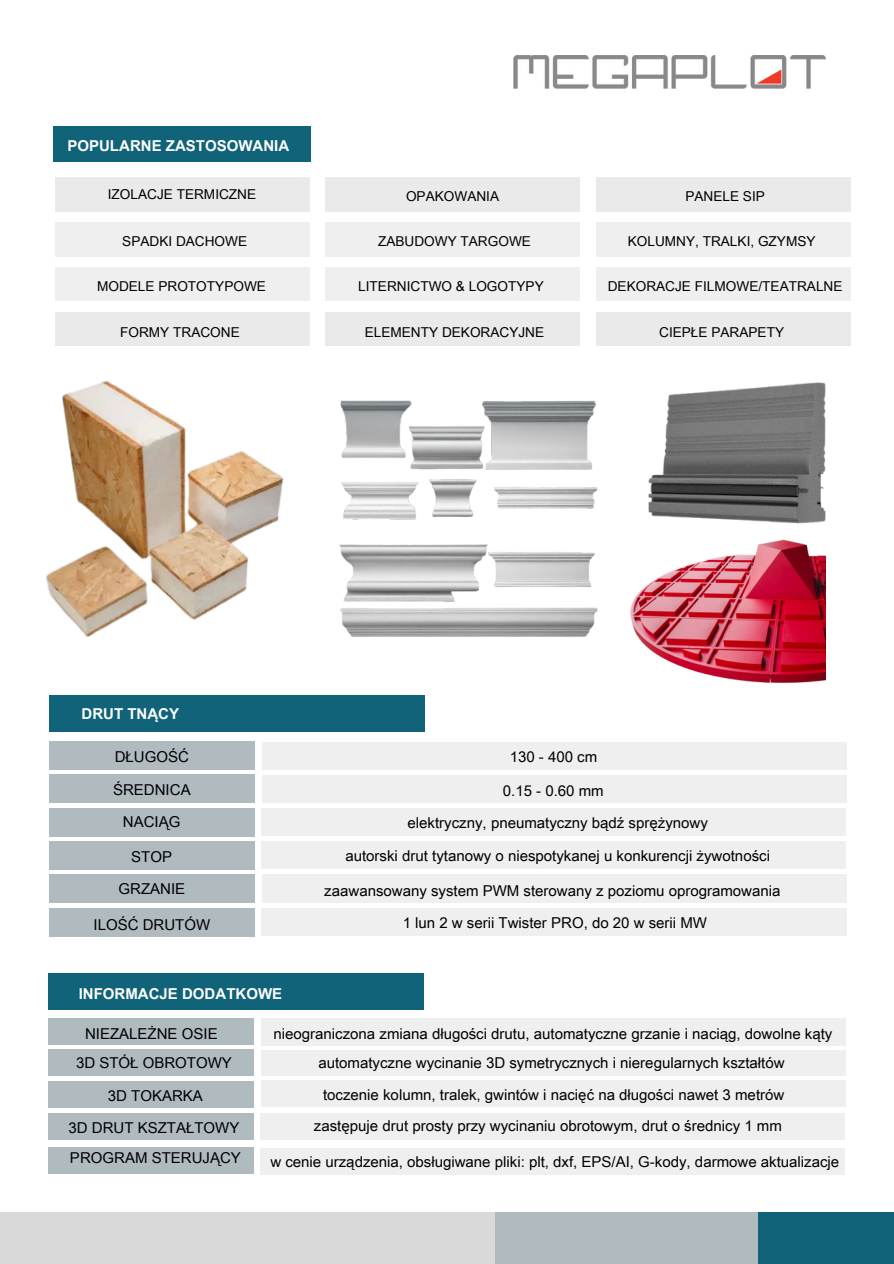
<style>
.page{position:relative;width:894px;height:1264px;background:#fff}
.page>*{position:absolute;margin:0;border:0;box-sizing:border-box;transform-origin:0 0}
.t1{font:15px "Arial Unicode MS";color:#000}
.t2{font:700 15px "Arial Unicode MS";color:#fff}
.t3{font:13.65px "Arial Unicode MS";color:#000}
</style>
<div class="page">
<div style="left:55px;top:177px;width:254px;height:35px;background:#e9eae9"></div>
<div style="left:55px;top:222px;width:254px;height:35px;background:#efefef"></div>
<div style="left:55px;top:267px;width:254px;height:34px;background:#efefef"></div>
<div style="left:55px;top:312px;width:254px;height:34px;background:#e9eae9"></div>
<div style="left:53px;top:127px;width:257px;height:35px;background:#106378"></div>
<div style="left:325px;top:222px;width:254px;height:35px;background:#efefef"></div>
<div style="left:325px;top:267px;width:254px;height:34px;background:#efefef"></div>
<div style="left:325px;top:312px;width:254px;height:34px;background:#e9eae9"></div>
<div style="left:325px;top:177px;width:254px;height:35px;background:#e9eae9"></div>
<div style="left:596px;top:177px;width:254px;height:35px;background:#e9eae9"></div>
<div style="left:596px;top:222px;width:254px;height:35px;background:#efefef"></div>
<div style="left:596px;top:267px;width:254px;height:34px;background:#efefef"></div>
<div style="left:596px;top:312px;width:254px;height:34px;background:#e9eae9"></div>
<img style="left:513px;top:55px;width:312px;height:34px">
<div style="left:49px;top:695px;width:376px;height:37px;background:#106378"></div>
<div style="left:49px;top:741px;width:205px;height:28px;background:#b0bbbf"></div>
<div style="left:49px;top:841px;width:205px;height:28px;background:#b0bbbf"></div>
<div style="left:262px;top:742px;width:584px;height:27px;background:#efefef"></div>
<div style="left:262px;top:775px;width:584px;height:27px;background:#efefef"></div>
<div style="left:261px;top:808px;width:584px;height:28px;background:#efefef"></div>
<div style="left:261px;top:841px;width:584px;height:28px;background:#efefef"></div>
<div style="left:262px;top:874px;width:584px;height:28px;background:#efefef"></div>
<div style="left:261px;top:908px;width:585px;height:28px;background:#efefef"></div>
<div style="left:48px;top:973px;width:376px;height:37px;background:#106378"></div>
<div style="left:49px;top:1017px;width:205px;height:27px;background:#b0bbbf"></div>
<div style="left:261px;top:1017px;width:584px;height:28px;background:#efefef"></div>
<div style="left:261px;top:1050px;width:584px;height:25px;background:#efefef"></div>
<div style="left:261px;top:1147px;width:583px;height:27px;background:#efefef"></div>
<div style="left:49px;top:774px;width:205px;height:28px;background:#b0bbbf"></div>
<div style="left:49px;top:808px;width:205px;height:28px;background:#b0bbbf"></div>
<div style="left:49px;top:874px;width:205px;height:28px;background:#b0bbbf"></div>
<div style="left:49px;top:908px;width:205px;height:28px;background:#b0bbbf"></div>
<div style="left:49px;top:1049px;width:205px;height:27px;background:#b0bbbf"></div>
<div style="left:48px;top:1080px;width:205px;height:27px;background:#b0bbbf"></div>
<div style="left:261px;top:1080px;width:584px;height:26px;background:#efefef"></div>
<div style="left:48px;top:1113px;width:205px;height:26px;background:#b0bbbf"></div>
<div style="left:261px;top:1113px;width:583px;height:26px;background:#efefef"></div>
<div style="left:49px;top:1147px;width:205px;height:27px;background:#b0bbbf"></div>
<div style="left:0;top:1212px;width:495px;height:51px;background:#d9d9d9"></div>
<div style="left:495px;top:1212px;width:263px;height:51px;background:#b0bbbf"></div>
<div style="left:758px;top:1212px;width:135px;height:51px;background:#106378"></div>
<img style="left:339px;top:400px;width:259px;height:237px">
<img style="left:46px;top:380px;width:238px;height:257px">
<img style="left:630px;top:539px;width:194px;height:144px">
<img style="left:648px;top:382px;width:176px;height:142px">
<h2 class="t2" style="left:67px;top:135px;width:223px">POPULARNE ZASTOSOWANIA</h2>
<h2 class="t3" style="left:108px;top:185px;width:150px">IZOLACJE TERMICZNE</h2>
<p class="t3" style="left:406px;top:187px;width:95px">OPAKOWANIA</p>
<h2 class="t3" style="left:685px;top:187px;width:81px">PANELE SIP</h2>
<h2 class="t3" style="left:122px;top:231px;width:126px">SPADKI DACHOWE</h2>
<h2 class="t3" style="left:97px;top:276px;width:170px">MODELE PROTOTYPOWE</h2>
<p class="t3" style="left:120px;top:322px;width:121px">FORMY TRACONE</p>
<p class="t3" style="left:378px;top:231px;width:154px">ZABUDOWY TARGOWE</p>
<h2 class="t3" style="left:358px;top:276px;width:187px">LITERNICTWO &amp; LOGOTYPY</h2>
<h2 class="t3" style="left:364px;top:322px;width:181px">ELEMENTY DEKORACYJNE</h2>
<h2 class="t3" style="left:627px;top:231px;width:189px">KOLUMNY, TRALKI, GZYMSY</h2>
<h2 class="t3" style="left:607px;top:276px;width:236px">DEKORACJE FILMOWE/TEATRALNE</h2>
<h2 class="t3" style="left:659px;top:322px;width:126px">CIEPŁE PARAPETY</h2>
<h2 class="t2" style="left:82px;top:703px;width:99px">DRUT TNĄCY</h2>
<h2 class="t1" style="left:115px;top:745px;width:76px">DŁUGOŚĆ</h2>
<p class="t1" style="left:113px;top:779px;width:79px">ŚREDNICA</p>
<p class="t1" style="left:123px;top:811px;width:59px">NACIĄG</p>
<p class="t1" style="left:131px;top:845px;width:42px">STOP</p>
<p class="t1" style="left:118px;top:878px;width:68px">GRZANIE</p>
<p class="t1" style="left:93px;top:913px;width:118px">ILOŚĆ DRUTÓW</p>
<p class="t1" style="left:509px;top:745px;width:89px">130 - 400 cm</p>
<p class="t1" style="left:502px;top:780px;width:102px">0.15 - 0.60 mm</p>
<p class="t1" style="left:407px;top:812px;width:302px">elektryczny, pneumatyczny bądź sprężynowy</p>
<h1 class="t1" style="left:345px;top:844px;width:426px">autorski drut tytanowy o niespotykanej u konkurencji żywotności</h1>
<h2 class="t1" style="left:324px;top:879px;width:457px">zaawansowany system PWM sterowany z poziomu oprogramowania</h2>
<h2 class="t1" style="left:402px;top:912px;width:306px">1 lun 2 w serii Twister PRO, do 20 w serii MW</h2>
<h2 class="t2" style="left:79px;top:983px;width:205px">INFORMACJE DODATKOWE</h2>
<h2 class="t1" style="left:85px;top:1022px;width:134px">NIEZALEŻNE OSIE</h2>
<p class="t1" style="left:273px;top:1022px;width:560px">nieograniczona zmiana długości drutu, automatyczne grzanie i naciąg, dowolne kąty</p>
<p class="t1" style="left:76px;top:1051px;width:157px">3D STÓŁ OBROTOWY</p>
<h1 class="t1" style="left:108px;top:1084px;width:96px">3D TOKARKA</h1>
<h2 class="t1" style="left:318px;top:1052px;width:467px">automatyczne wycinanie 3D symetrycznych i nieregularnych kształtów</h2>
<p class="t1" style="left:323px;top:1083px;width:462px">toczenie kolumn, tralek, gwintów i nacięć na długości nawet 3 metrów</p>
<h1 class="t1" style="left:68px;top:1116px;width:172px">3D DRUT KSZTAŁTOWY</h1>
<h2 class="t1" style="left:314px;top:1114px;width:469px">zastępuje drut prosty przy wycinaniu obrotowym, drut o średnicy 1 mm</h2>
<p class="t1" style="left:70px;top:1147px;width:172px">PROGRAM STERUJĄCY</p>
<h2 class="t1" style="left:270px;top:1150px;width:570px">w cenie urządzenia, obsługiwane pliki: plt, dxf, EPS/AI, G-kody, darmowe aktualizacje</h2>
</div>
